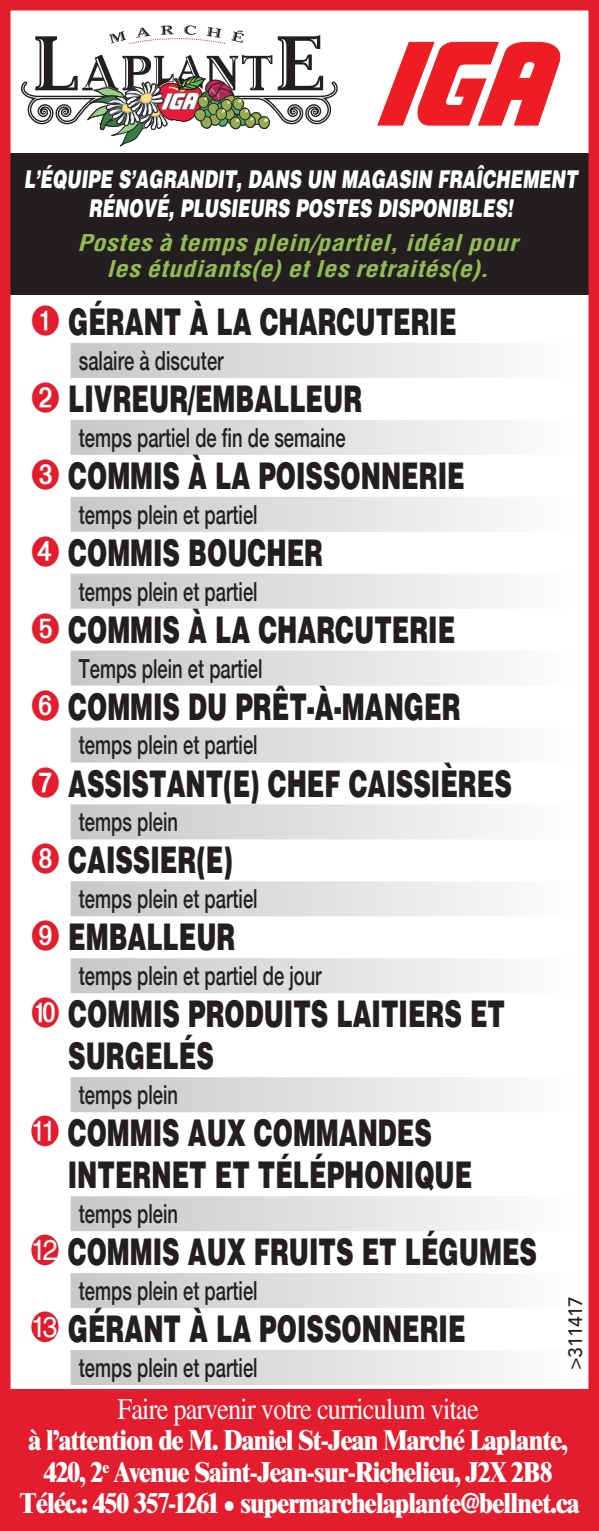
<style>
.page{position:relative;width:599px;height:1531px;background:#fff}
.page>*{position:absolute;margin:0;border:0;box-sizing:border-box;transform-origin:0 0}
.t1{font:900 36.75px/42px "Helvetica LT Std";color:#231f20;scale:.66 1}
.t2{font:30.1px "Times LT Std";letter-spacing:-.03em;color:#fff;scale:.88 1}
.t3{font:800 28px/31.5px "Times LT Std";letter-spacing:-.03em;color:#fff;text-align:center;scale:.88 1}
.t4{font:500 26.25px "Helvetica Neue";color:#231f20;scale:.7 1}
.t5{font:italic 900 24.5px/29.4px "Helvetica LT Std";color:#fff;text-align:center;scale:.7 1}
.t6{font:italic 700 condensed 22.4px/26.6px "Helvetica LT Std";letter-spacing:.015em;color:#93bb55;text-align:center;scale:1.18 1}
.t7{font:500 19.25px "Avenir LT Std";letter-spacing:-.03em;color:#231f20}
.s1{color:#e31d2d}
.s2{font-weight:400;font-size:28.7px;color:#fff}
</style>
<div class="page">
<div style="left:1px;top:153px;width:597px;height:141px;background:#231f20"></div>
<svg style="left:377px;top:42px;width:184px;height:83px"></svg>
<svg style="left:21px;top:25px;width:317px;height:121px"></svg>
<div style="left:0;top:0;width:598px;height:1530px;border:10px solid #e31d2d"></div>
<div style="left:0;top:1389px;width:598px;height:141px;background:#e31d2d"></div>
<div style="left:71px;top:343px;width:515px;height:35px;background:linear-gradient(to right,#c6c7c9,#fefeff)"></div>
<div style="left:71px;top:420px;width:515px;height:35px;background:linear-gradient(to right,#c6c7c9,#fefeff)"></div>
<div style="left:71px;top:496px;width:515px;height:35px;background:linear-gradient(to right,#c6c7c9,#fefeff)"></div>
<div style="left:71px;top:573px;width:515px;height:35px;background:linear-gradient(to right,#c6c7c9,#fefeff)"></div>
<div style="left:71px;top:650px;width:515px;height:35px;background:linear-gradient(to right,#c6c7c9,#fefeff)"></div>
<div style="left:71px;top:727px;width:515px;height:35px;background:linear-gradient(to right,#c6c7c9,#fefeff)"></div>
<div style="left:71px;top:804px;width:515px;height:35px;background:linear-gradient(to right,#c6c7c9,#fefeff)"></div>
<div style="left:71px;top:881px;width:515px;height:35px;background:linear-gradient(to right,#c6c7c9,#fefeff)"></div>
<div style="left:71px;top:958px;width:515px;height:35px;background:linear-gradient(to right,#c6c7c9,#fefeff)"></div>
<div style="left:71px;top:1077px;width:515px;height:35px;background:linear-gradient(to right,#c6c7c9,#fefeff)"></div>
<div style="left:71px;top:1195px;width:515px;height:35px;background:linear-gradient(to right,#c6c7c9,#fefeff)"></div>
<div style="left:71px;top:1272px;width:515px;height:35px;background:linear-gradient(to right,#c6c7c9,#fefeff)"></div>
<div style="left:71px;top:1349px;width:515px;height:35px;background:linear-gradient(to right,#c6c7c9,#fefeff)"></div>
<div style="left:31px;top:1115px;width:28px;height:31px;background:#e31d2d;border-radius:50%"></div>
<div style="left:31px;top:1234px;width:28px;height:30px;background:#e31d2d;border-radius:50%"></div>
<div style="left:31px;top:1311px;width:28px;height:30px;background:#e31d2d;border-radius:50%"></div>
<p class="t5" style="left:24px;top:164px;width:792px">L’ÉQUIPE S’AGRANDIT, DANS UN MAGASIN FRAÎCHEMENT<br>RÉNOVÉ, PLUSIEURS POSTES DISPONIBLES!</p>
<p class="t6" style="left:77px;top:229px;width:374px">Postes à temps plein/partiel, idéal pour les étudiants(e) et les retraités(e).</p>
<p class="t1" style="left:31px;top:300px;width:646px"><span class="s1">➊</span> GÉRANT À LA CHARCUTERIE</p>
<p class="t4" style="left:79px;top:339px;width:208px">salaire à discuter</p>
<p class="t1" style="left:31px;top:377px;width:503px"><span class="s1">➋</span> LIVREUR/EMBALLEUR</p>
<p class="t4" style="left:79px;top:416px;width:382px">temps partiel de fin de semaine</p>
<p class="t1" style="left:31px;top:454px;width:658px"><span class="s1">➌</span> COMMIS À LA POISSONNERIE</p>
<p class="t4" style="left:79px;top:493px;width:257px">temps plein et partiel</p>
<p class="t1" style="left:31px;top:530px;width:444px"><span class="s1">➍</span> COMMIS BOUCHER</p>
<p class="t4" style="left:79px;top:570px;width:257px">temps plein et partiel</p>
<p class="t1" style="left:31px;top:607px;width:644px"><span class="s1">➎</span> COMMIS À LA CHARCUTERIE</p>
<p class="t4" style="left:79px;top:647px;width:264px">Temps plein et partiel</p>
<p class="t1" style="left:31px;top:684px;width:652px"><span class="s1">➏</span> COMMIS DU PRÊT-À-MANGER</p>
<p class="t4" style="left:79px;top:724px;width:257px">temps plein et partiel</p>
<p class="t1" style="left:31px;top:761px;width:730px"><span class="s1">➐</span> ASSISTANT(E) CHEF CAISSIÈRES</p>
<p class="t4" style="left:79px;top:800px;width:143px">temps plein</p>
<p class="t1" style="left:31px;top:838px;width:307px"><span class="s1">➑</span> CAISSIER(E)</p>
<p class="t4" style="left:79px;top:877px;width:257px">temps plein et partiel</p>
<p class="t1" style="left:31px;top:915px;width:312px"><span class="s1">➒</span> EMBALLEUR</p>
<p class="t4" style="left:79px;top:954px;width:348px">temps plein et partiel de jour</p>
<p class="t1" style="left:68px;top:992px;width:663px;text-indent:-38px"><span class="s1">➓</span> COMMIS PRODUITS LAITIERS ET<br>SURGELÉS</p>
<p class="t4" style="left:79px;top:1073px;width:143px">temps plein</p>
<p class="t1" style="left:68px;top:1111px;width:614px;text-indent:-37px"><span class="s2">11</span> COMMIS AUX COMMANDES<br>INTERNET ET TÉLÉPHONIQUE</p>
<p class="t4" style="left:79px;top:1192px;width:143px">temps plein</p>
<p class="t1" style="left:31px;top:1229px;width:768px"><span class="s2">12</span> COMMIS AUX FRUITS ET LÉGUMES</p>
<p class="t4" style="left:79px;top:1269px;width:257px">temps plein et partiel</p>
<p class="t1" style="left:31px;top:1306px;width:660px"><span class="s2">13</span> GÉRANT À LA POISSONNERIE</p>
<p class="t4" style="left:79px;top:1346px;width:257px">temps plein et partiel</p>
<p class="t7" style="left:564px;top:1369px;width:75px;rotate:-90deg">&gt;311417</p>
<p class="t2" style="left:117px;top:1391px;width:412px">Faire parvenir votre curriculum vitae</p>
<p class="t3" style="left:19px;top:1423px;width:637px">à l’attention de M. Daniel St-Jean Marché Laplante,<br>420, 2<sup>e</sup> Avenue Saint-Jean-sur-Richelieu, J2X 2B8<br>Téléc.: 450 357-1261 • supermarchelaplante@bellnet.ca</p>
</div>
